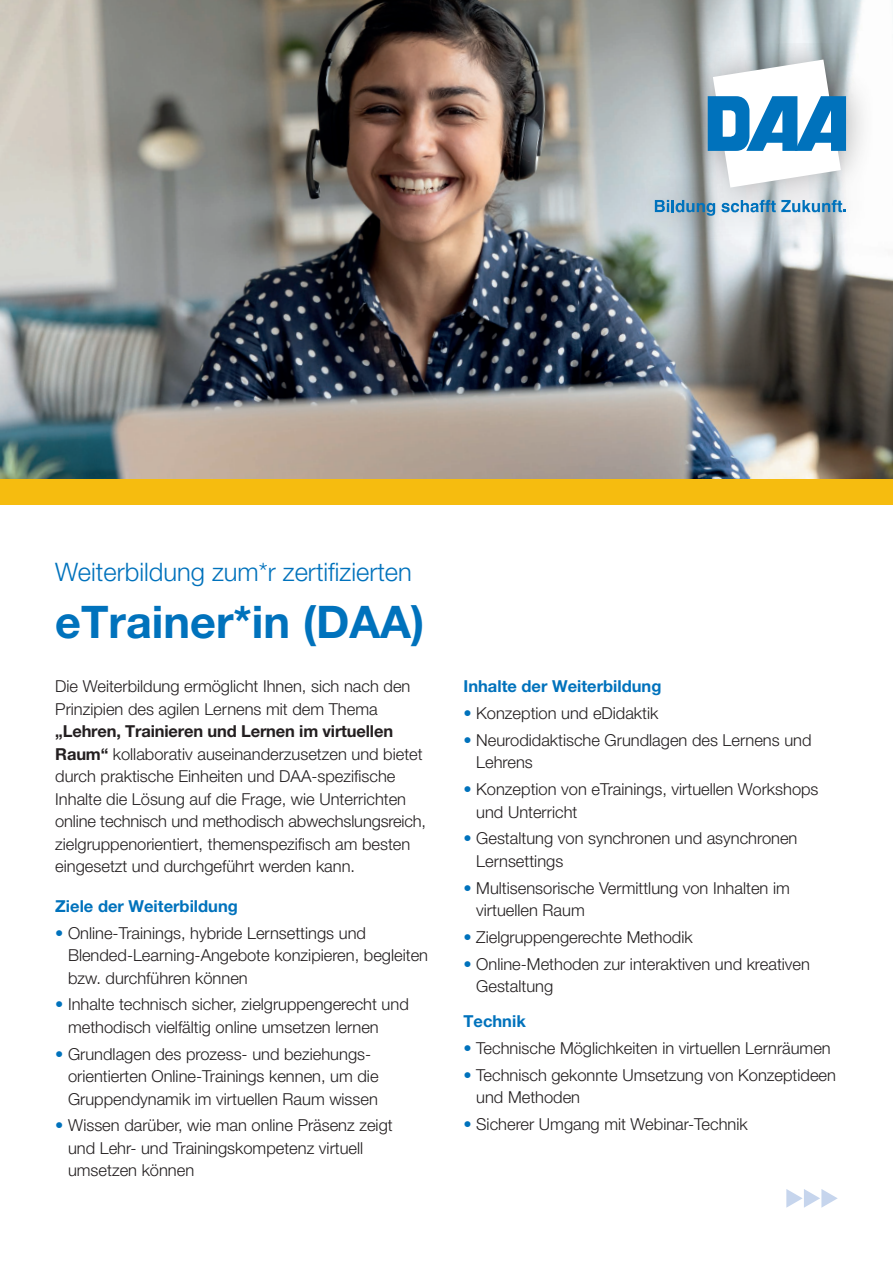
<style>
.page{position:relative;width:893px;height:1263px;background:#fff}
.page>*{position:absolute;margin:0;border:0;box-sizing:border-box;transform-origin:0 0}
.t1{font:700 45px "Helvetica Neue LT Pro";color:#0072bc}
.t2{font:300 25.5px "Helvetica Neue LT Std";color:#0072bc}
.t3{font:300 16.5px/22.5px "Helvetica Neue LT Std";color:#231f20}
.t4{font:700 16.5px "Helvetica Neue LT Pro";color:#0072bc}
.t5{font:700 16.5px "Helvetica Neue LT Pro";letter-spacing:-.01em;color:#231f20}
.s1{font-family:"Helvetica Neue LT Pro";font-weight:700}
.s2{color:#0072bc}
</style>
<div class="page">
<img style="left:0;top:0;width:893px;height:480px">
<div style="left:0;top:480px;width:893px;height:25px;background:#f6bc0f"></div>
<svg style="left:786px;top:1189px;width:52px;height:19px"></svg>
<div style="left:634px;top:43px;width:241px;height:199px;background:#4b4c4d;opacity:.45"></div>
<svg style="left:708px;top:60px;width:138px;height:128px"></svg>
<svg style="left:655px;top:200px;width:60px;height:16px"></svg>
<svg style="left:721px;top:200px;width:125px;height:12px"></svg>
<h2 class="t2" style="left:55px;top:556px;width:358px">Weiterbildung zum*r zertifizierten</h2>
<h1 class="t1" style="left:55px;top:594px;width:371px">eTrainer*in (DAA)</h1>
<p class="t3" style="left:55px;top:675px;width:357px">Die Weiterbildung ermöglicht Ihnen, sich nach den<br>Prinzipien des agilen Lernens mit dem Thema</p>
<p class="t5" style="left:55px;top:721px;width:339px">„Lehren, Trainieren und Lernen im virtuellen</p>
<p class="t3" style="left:55px;top:742px;width:372px"><span class="s1">Raum“</span> kollaborativ auseinanderzusetzen und bietet durch praktische Einheiten und DAA-spezifische Inhalte die Lösung auf die Frage, wie Unterrichten online technisch und methodisch abwechslungsreich, zielgruppenorientiert, themenspezifisch am besten eingesetzt und durchgeführt werden kann.</p>
<p class="t4" style="left:55px;top:896px;width:184px">Ziele der Weiterbildung</p>
<p class="t3" style="left:68px;top:921px;width:362px;text-indent:-13px"><span class="s2">•</span> Online-Trainings, hybride Lernsettings und<br>Blended-Learning-Angebote konzipieren, begleiten bzw. durchführen können</p>
<p class="t3" style="left:68px;top:993px;width:342px;text-indent:-13px"><span class="s2">•</span> Inhalte technisch sicher, zielgruppengerecht und methodisch vielfältig online umsetzen lernen</p>
<p class="t3" style="left:68px;top:1042px;width:312px;text-indent:-13px"><span class="s2">•</span> Grundlagen des prozess- und beziehungs&shy;orientierten Online-Trainings kennen, um die<br>Gruppendynamik im virtuellen Raum wissen</p>
<p class="t3" style="left:68px;top:1114px;width:326px;text-indent:-13px"><span class="s2">•</span> Wissen darüber, wie man online Präsenz zeigt und Lehr- und Trainingskompetenz virtuell umsetzen können</p>
<p class="t4" style="left:463px;top:676px;width:199px">Inhalte der Weiterbildung</p>
<p class="t3" style="left:463px;top:701px;width:196px"><span class="s2">•</span> Konzeption und eDidaktik</p>
<p class="t3" style="left:476px;top:728px;width:337px;text-indent:-13px"><span class="s2">•</span> Neurodidaktische Grundlagen des Lernens und<br>Lehrens</p>
<p class="t3" style="left:476px;top:777px;width:344px;text-indent:-13px"><span class="s2">•</span> Konzeption von eTrainings, virtuellen Workshops und Unterricht</p>
<p class="t3" style="left:476px;top:827px;width:323px;text-indent:-13px"><span class="s2">•</span> Gestaltung von synchronen und asynchronen<br>Lernsettings</p>
<p class="t3" style="left:476px;top:876px;width:315px;text-indent:-13px"><span class="s2">•</span> Multisensorische Vermittlung von Inhalten im virtuellen Raum</p>
<p class="t3" style="left:463px;top:925px;width:231px"><span class="s2">•</span> Zielgruppengerechte Methodik</p>
<p class="t3" style="left:476px;top:952px;width:335px;text-indent:-13px"><span class="s2">•</span> Online-Methoden zur interaktiven und kreativen<br>Gestaltung</p>
<p class="t4" style="left:463px;top:1011px;width:64px">Technik</p>
<p class="t3" style="left:463px;top:1036px;width:369px"><span class="s2">•</span> Technische Möglichkeiten in virtuellen Lernräumen</p>
<p class="t3" style="left:476px;top:1063px;width:361px;text-indent:-13px"><span class="s2">•</span> Technisch gekonnte Umsetzung von Konzeptideen und Methoden</p>
<p class="t3" style="left:463px;top:1112px;width:286px"><span class="s2">•</span> Sicherer Umgang mit Webinar-Technik</p>
</div>
